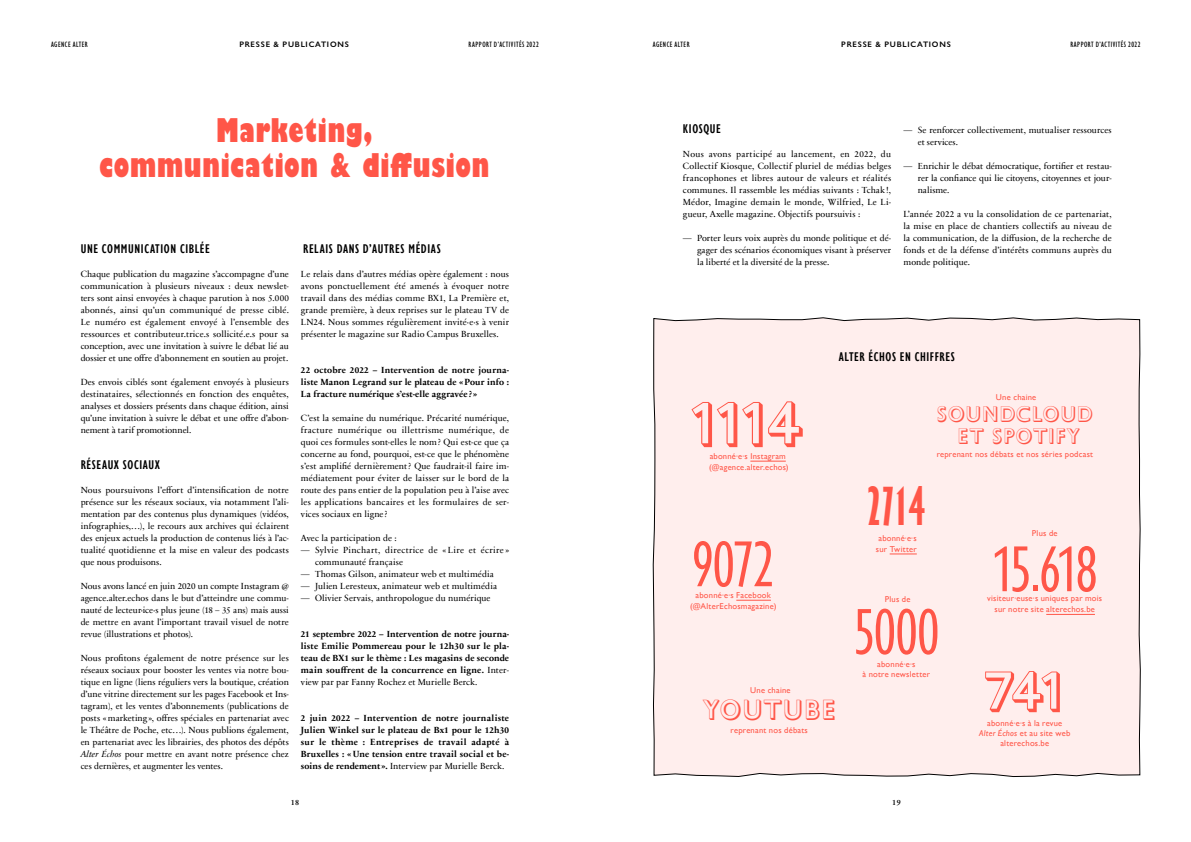
<style>
.page{position:relative;width:1191px;height:842px;background:#fff}
.page>*{position:absolute;margin:0;border:0;box-sizing:border-box;transform-origin:0 0}
.t1{font:condensed 67px "Gill Sans Nova";letter-spacing:-.02em;color:#ff5648}
.t2{font:60px "Gill Sans Nova Shadowed Outln";color:#ff5648}
.t3{font:54px "Gill Sans Nova Shadowed Outln";color:#ff5648}
.t4{font:700 48px "Gill Sans Nova Extra Cond";color:#ff5648}
.t5{font:800 condensed 32px/35px "Gill Sans MT Pro";letter-spacing:.025em;color:#ff5648;text-align:center}
.t6{font:27px "Gill Sans Nova Shadowed Outln";letter-spacing:.03em;color:#ff5648}
.t7{font:21px/22px "Gill Sans Nova Shadowed Outln";letter-spacing:.035em;color:#ff5648;text-align:center}
.t8{font:600 condensed 13px "Gill Sans Nova";letter-spacing:.05em;color:#000}
.t9{font:9px/12px "Sabon Next Com";letter-spacing:.005em;color:#000;text-align:justify}
.t10{font:700 9px/12px "Sabon Next Com";letter-spacing:.015em;color:#000;text-align:justify}
.t11{font:9px/12px "Sabon Next Com";letter-spacing:.025em;color:#000}
.t12{font:500 8.5px/11px "Gill Sans Nova";letter-spacing:.025em;color:#ff5648;text-align:center}
.t13{font:500 condensed 8px "Gill Sans Nova";letter-spacing:.065em;color:#000}
.t14{font:600 8px "Gill Sans Nova";letter-spacing:.095em;color:#000}
.t15{font:600 8px "Sabon Next Com";color:#000}
.s1{font-style:italic}
.s2{font-weight:400}
</style>
<div class="page">
<div style="left:652px;top:317px;width:488px;height:460px;background:#ffeeed"></div>
<hr style="left:750px;top:461px;width:36px;height:1px;background:#ff5648">
<hr style="left:1046px;top:614px;width:49px;height:1px;background:#ff5648">
<hr style="left:736px;top:600px;width:35px;height:1px;background:#ff5648">
<svg style="left:889px;top:554px;width:27px;height:1px"></svg>
<p class="t13" style="left:51px;top:39px;width:38px">AGENCE ALTER</p>
<p class="t14" style="left:239px;top:39px;width:111px">PRESSE &amp; PUBLICATIONS</p>
<p class="t13" style="left:468px;top:39px;width:72px">RAPPORT D’ACTIVITÉS 2022</p>
<p class="t13" style="left:653px;top:39px;width:38px">AGENCE ALTER</p>
<p class="t13" style="left:1070px;top:39px;width:72px">RAPPORT D’ACTIVITÉS 2022</p>
<p class="t14" style="left:841px;top:39px;width:111px">PRESSE &amp; PUBLICATIONS</p>
<h3 class="t5" style="left:99px;top:114px;width:392px">Marketing,<br>communication &amp; diffusion</h3>
<h3 class="t8" style="left:81px;top:240px;width:131px">UNE COMMUNICATION CIBLÉE</h3>
<p class="t9" style="left:81px;top:268px;width:210px">Chaque publication du magazine s’accompagne d’une communication à plusieurs niveaux : deux newslet&shy;ters sont ainsi envoyées à chaque parution à nos 5.000 abonnés, ainsi qu’un communiqué de presse ciblé.<br>Le numéro est également envoyé à l’ensemble des ressources et contributeur.trice.s sollicité.e.s pour sa conception, avec une invitation à suivre le débat lié au dossier et une offre d’abonnement en soutien au projet.</p>
<p class="t9" style="left:81px;top:376px;width:210px">Des envois ciblés sont également envoyés à plusieurs destinataires, sélectionnés en fonction des enquêtes, analyses et dossiers présents dans chaque édition, ainsi qu’une invitation à suivre le débat et une offre d’abon&shy;nement à tarif promotionnel.</p>
<h3 class="t8" style="left:81px;top:456px;width:81px">RÉSEAUX SOCIAUX</h3>
<p class="t9" style="left:81px;top:484px;width:210px">Nous poursuivons l’effort d’intensification de notre présence sur les réseaux sociaux, via notamment l’ali&shy;mentation par des contenus plus dynamiques (vidéos, infographies,…), le recours aux archives qui éclairent des enjeux actuels la production de contenus liés à l’ac&shy;tualité quotidienne et la mise en valeur des podcasts que nous produisons.</p>
<p class="t9" style="left:81px;top:580px;width:210px">Nous avons lancé en juin 2020 un compte Instagram @ agence.alter.echos dans le but d’atteindre une commu&shy;nauté de lecteur·ice·s plus jeune (18 – 35 ans) mais aussi de mettre en avant l’important travail visuel de notre revue (illustrations et photos).</p>
<p class="t9" style="left:81px;top:652px;width:210px">Nous profitons également de notre présence sur les réseaux sociaux pour booster les ventes via notre bou&shy;tique en ligne (liens réguliers vers la boutique, création d’une vitrine directement sur les pages Facebook et Ins&shy;tagram), et les ventes d’abonnements (publications de posts «marketing », offres spéciales en partenariat avec le Théâtre de Poche, etc…). Nous publions également, en partenariat avec les librairies, des photos des dépôts <span class="s1">Alter Échos</span> pour mettre en avant notre présence chez ces dernières, et augmenter les ventes.</p>
<h3 class="t8" style="left:303px;top:240px;width:139px">RELAIS DANS D’AUTRES MÉDIAS</h3>
<p class="t9" style="left:301px;top:268px;width:210px">Le relais dans d’autres médias opère également : nous avons ponctuellement été amenés à évoquer notre travail dans des médias comme BX1, La Première et, grande première, à deux reprises sur le plateau TV de LN24. Nous sommes régulièrement invité·e·s à venir présenter le magazine sur Radio Campus Bruxelles.</p>
<p class="t10" style="left:301px;top:364px;width:210px">22 octobre 2022 – Intervention de notre journa&shy;liste Manon Legrand sur le plateau de «Pour info :<br>La fracture numérique s’est-elle aggravée ? »</p>
<p class="t9" style="left:301px;top:412px;width:210px">C’est la semaine du numérique. Précarité numérique, fracture numérique ou illettrisme numérique, de quoi ces formules sont-elles le nom ? Qui est-ce que ça concerne au fond, pourquoi, est-ce que le phénomène s’est amplifié dernièrement? Que faudrait-il faire im&shy;médiatement pour éviter de laisser sur le bord de la route des pans entier de la population peu à l’aise avec les applications bancaires et les formulaires de ser&shy;vices sociaux en ligne ?</p>
<p class="t9" style="left:301px;top:532px;width:97px">Avec la participation de :</p>
<p class="t11" style="left:315px;top:544px;width:195px;text-indent:-14px">— Sylvie Pinchart, directrice de « Lire et écrire » communauté française</p>
<p class="t9" style="left:301px;top:568px;width:194px">— Thomas Gilson, animateur web et multimédia</p>
<p class="t9" style="left:301px;top:580px;width:198px">— Julien Leresteux, animateur web et multimédia</p>
<p class="t9" style="left:301px;top:592px;width:191px">— Olivier Servais, anthropologue du numérique</p>
<p class="t10" style="left:301px;top:628px;width:210px">21 septembre 2022 – Intervention de notre journa&shy;liste Emilie Pommereau pour le 12h30 sur le pla&shy;teau de BX1 sur le thème : Les magasins de seconde main souffrent de la concurrence en ligne. <span class="s2">Inter&shy;view par par Fanny Rochez et Murielle Berck.</span></p>
<p class="t10" style="left:301px;top:712px;width:210px">2 juin 2022 – Intervention de notre journaliste Julien Winkel sur le plateau de Bx1 pour le 12h30 sur le thème : Entreprises de travail adapté à Bruxelles : « Une tension entre travail social et be&shy;soins de rendement ». <span class="s2">Interview par Murielle Berck.</span></p>
<h3 class="t8" style="left:683px;top:120px;width:39px">KIOSQUE</h3>
<p class="t9" style="left:683px;top:148px;width:210px">Nous avons participé au lancement, en 2022, du Collectif Kiosque, Collectif pluriel de médias belges francophones et libres autour de valeurs et réalités communes. Il rassemble les médias suivants : Tchak !, Médor, Imagine demain le monde, Wilfried, Le Li&shy;gueur, Axelle magazine. Objectifs poursuivis :</p>
<p class="t9" style="left:697px;top:232px;width:195px;text-indent:-14px">— Porter leurs voix auprès du monde politique et dé&shy;gager des scénarios économiques visant à préserver la liberté et la diversité de la presse.</p>
<p class="t9" style="left:917px;top:124px;width:195px;text-indent:-14px">— Se renforcer collectivement, mutualiser ressources et services.</p>
<p class="t9" style="left:917px;top:160px;width:195px;text-indent:-14px">— Enrichir le débat démocratique, fortifier et restau&shy;rer la confiance qui lie citoyens, citoyennes et jour&shy;nalisme.</p>
<p class="t9" style="left:903px;top:208px;width:210px">L’année 2022 a vu la consolidation de ce partenariat, la mise en place de chantiers collectifs au niveau de la communication, de la diffusion, de la recherche de fonds et de la défense d’intérêts communs auprès du monde politique.</p>
<h2 class="t2" style="left:692px;top:380px;width:113px">1114</h2>
<p class="t12" style="left:709px;top:451px;width:81px;text-align:left">abonné·e·s Instagram (@agence.alter.echos)</p>
<h3 class="t8" style="left:838px;top:348px;width:118px">ALTER ÉCHOS EN CHIFFRES</h3>
<p class="t12" style="left:996px;top:391px;width:42px">Une chaine</p>
<h3 class="t7" style="left:937px;top:402px;width:157px">SOUNDCLOUD<br>ET SPOTIFY</h3>
<p class="t12" style="left:936px;top:448px;width:158px">reprenant nos débats et nos séries podcast</p>
<h1 class="t1" style="left:692px;top:521px;width:84px">9072</h1>
<p class="t12" style="left:690px;top:590px;width:88px">abonné·e·s Facebook (@AlterEchosmagazine)</p>
<p class="t12" style="left:750px;top:685px;width:42px">Une chaine</p>
<h3 class="t6" style="left:702px;top:690px;width:135px">YOUTUBE</h3>
<p class="t12" style="left:730px;top:725px;width:79px">reprenant nos débats</p>
<h3 class="t4" style="left:867px;top:477px;width:59px">2714</h3>
<p class="t12" style="left:876px;top:532px;width:42px">abonné·e·s sur Twitter</p>
<p class="t12" style="left:884px;top:593px;width:27px">Plus de</p>
<h1 class="t1" style="left:853px;top:589px;width:87px">5000</h1>
<p class="t12" style="left:862px;top:659px;width:69px;line-height:10.2px">abonné·e·s<br>à notre newsletter</p>
<p class="t12" style="left:1032px;top:528px;width:27px">Plus de</p>
<h1 class="t1" style="left:992px;top:526px;width:107px">15.618</h1>
<p class="t12" style="left:994px;top:604px;width:102px">sur notre site alterechos.be</p>
<p class="t12" style="left:987px;top:593px;width:116px">visiteur·euse·s uniques par mois</p>
<h3 class="t3" style="left:984px;top:651px;width:81px">741</h3>
<p class="t12" style="left:979px;top:717px;width:93px;line-height:10.2px">abonné·e·s à la revue<br><span class="s1">Alter Échos</span> et au site web alterechos.be</p>
<p class="t15" style="left:291px;top:796px;width:10px">18</p>
<p class="t15" style="left:892px;top:796px;width:10px">19</p>
</div>
